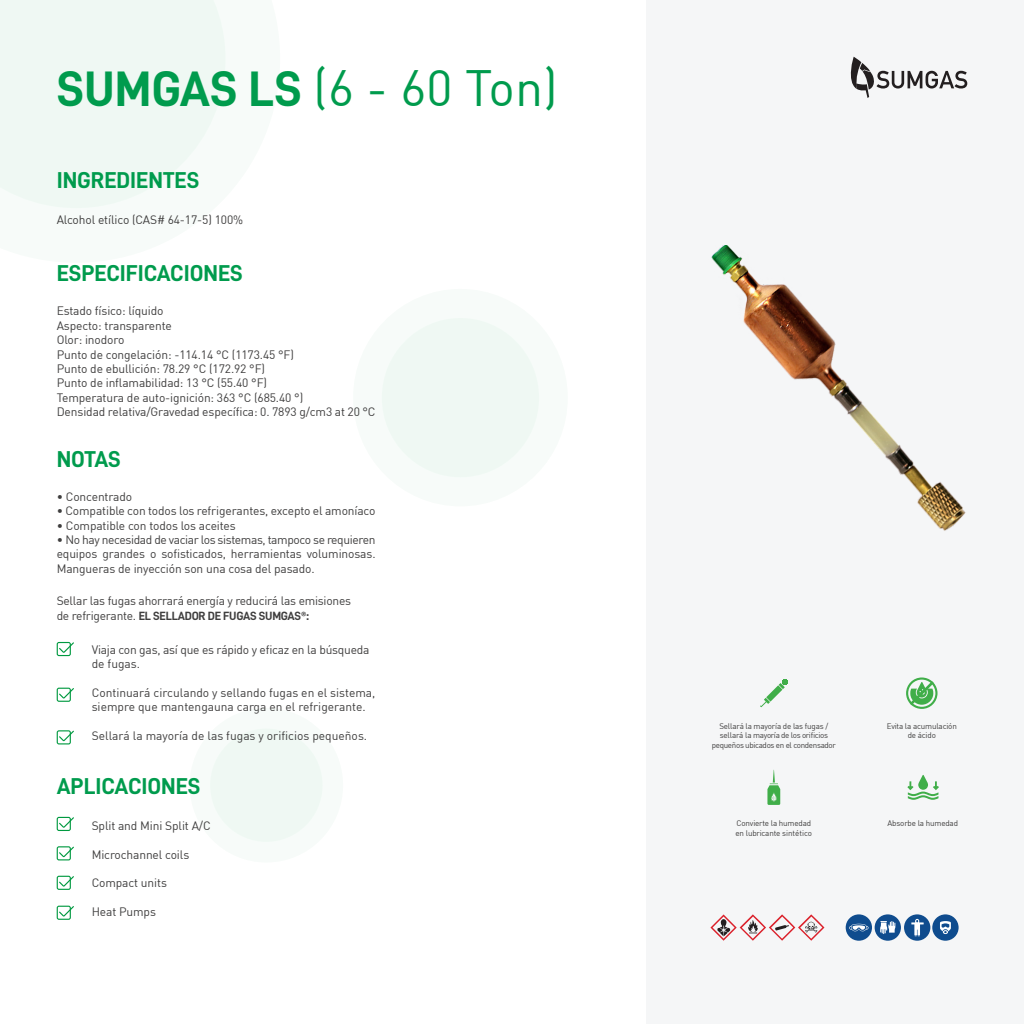
<style>
.page{position:relative;width:1024px;height:1024px;background:#fff}
.page>*{position:absolute;margin:0;border:0;box-sizing:border-box;transform-origin:0 0}
.t1{font:50px "DIN";color:#009b4d}
.t2{font:23px "D DIN Bold";color:#009b4d}
.t3{font:12px/14.4px "DIN";letter-spacing:-.01em;color:#3f3e3e}
.t4{font:12px "D DIN Bold";letter-spacing:-.02em;color:#3f3e3e}
.t5{font:8px "DIN";letter-spacing:-.02em;color:#3f3e3e}
.t6{font:8px "DIN";letter-spacing:-.04em;color:#3f3e3e}
.s1{font-family:"D DIN Bold"}
.s2{font-family:"DIN"}
</style>
<div class="page">
<div style="left:0;top:0;width:226px;height:208px;background:#eff8f3"></div>
<div style="left:646px;top:0;width:377px;height:1024px;background:#f5f6f7"></div>
<svg style="left:710px;top:914px;width:114px;height:27px"></svg>
<svg style="left:850px;top:57px;width:117px;height:41px"></svg>
<div style="left:353px;top:289px;width:215px;height:217px;background:#f7fbf9;border-radius:50%"></div>
<div style="left:382px;top:318px;width:157px;height:159px;background:#eff8f3;border-radius:50%"></div>
<div style="left:190px;top:708px;width:153px;height:155px;background:#f7fbf9;border-radius:50%"></div>
<div style="left:210px;top:729px;width:113px;height:113px;background:#eff8f3;border-radius:50%"></div>
<img style="left:711px;top:245px;width:255px;height:286px">
<svg style="left:766px;top:685px;width:16px;height:17px"></svg>
<svg style="left:760px;top:698px;width:10px;height:9px"></svg>
<svg style="left:779px;top:679px;width:9px;height:10px"></svg>
<svg style="left:907px;top:775px;width:32px;height:25px"></svg>
<svg style="left:767px;top:770px;width:13px;height:35px"></svg>
<svg style="left:906px;top:677px;width:32px;height:32px"></svg>
<div style="left:932px;top:914px;width:27px;height:27px;background:#0f4c8e;border-radius:50%"></div>
<svg style="left:940px;top:921px;width:11px;height:13px"></svg>
<div style="left:846px;top:914px;width:26px;height:27px;background:#0f4c8e;border-radius:50%"></div>
<svg style="left:849px;top:924px;width:19px;height:7px"></svg>
<div style="left:875px;top:914px;width:26px;height:27px;background:#0f4c8e;border-radius:50%"></div>
<svg style="left:880px;top:921px;width:15px;height:13px"></svg>
<div style="left:904px;top:914px;width:26px;height:27px;background:#0f4c8e;border-radius:50%"></div>
<svg style="left:911px;top:919px;width:13px;height:18px"></svg>
<svg style="left:57px;top:642px;width:17px;height:14px"></svg>
<svg style="left:57px;top:688px;width:17px;height:14px"></svg>
<svg style="left:57px;top:730px;width:17px;height:14px"></svg>
<svg style="left:57px;top:817px;width:17px;height:14px"></svg>
<svg style="left:57px;top:846px;width:17px;height:14px"></svg>
<svg style="left:57px;top:876px;width:17px;height:14px"></svg>
<svg style="left:57px;top:906px;width:17px;height:14px"></svg>
<p class="t1" style="left:57px;top:57px;width:503px"><span class="s1">SUMGAS LS</span> (6 - 60 Ton)</p>
<p class="t2" style="left:57px;top:167px;width:144px">INGREDIENTES</p>
<p class="t3" style="left:57px;top:212px;width:188px">Alcohol etílico (CAS# 64-17-5) 100%</p>
<p class="t2" style="left:57px;top:261px;width:188px">ESPECIFICACIONES</p>
<p class="t3" style="left:57px;top:304px;width:108px">Estado físico: líquido</p>
<p class="t3" style="left:57px;top:318px;width:117px">Aspecto: transparente</p>
<p class="t3" style="left:57px;top:332px;width:69px">Olor: inodoro</p>
<p class="t3" style="left:57px;top:347px;width:239px">Punto de congelación: -114.14 °C (1173.45 °F)</p>
<p class="t3" style="left:57px;top:361px;width:210px">Punto de ebullición: 78.29 °C (172.92 °F)</p>
<p class="t3" style="left:57px;top:376px;width:212px">Punto de inflamabilidad: 13 °C (55.40 °F)</p>
<p class="t3" style="left:57px;top:390px;width:248px">Temperatura de auto-ignición: 363 °C (685.40 °)</p>
<p class="t3" style="left:57px;top:404px;width:320px">Densidad relativa/Gravedad específica: 0. 7893 g/cm3 at 20 °C</p>
<p class="t2" style="left:57px;top:446px;width:66px">NOTAS</p>
<p class="t3" style="left:57px;top:489px;width:77px">• Concentrado</p>
<p class="t3" style="left:57px;top:503px;width:320px">• Compatible con todos los refrigerantes, excepto el amoníaco</p>
<p class="t3" style="left:57px;top:518px;width:181px">• Compatible con todos los aceites</p>
<p class="t3" style="left:57px;top:532px;width:320px;text-align:justify">• No hay necesidad de vaciar los sistemas, tampoco se requieren equipos grandes o sofisticados, herramientas voluminosas.<br>Mangueras de inyección son una cosa del pasado.</p>
<p class="t3" style="left:57px;top:593px;width:296px">Sellar las fugas ahorrará energía y reducirá las emisiones</p>
<p class="t4" style="left:57px;top:609px;width:254px"><span class="s2">de refrigerante.</span> EL SELLADOR DE FUGAS SUMGAS®:</p>
<p class="t3" style="left:92px;top:642px;width:279px">Viaja con gas, así que es rápido y eficaz en la búsqueda de fugas.</p>
<p class="t3" style="left:92px;top:685px;width:285px">Continuará circulando y sellando fugas en el sistema, siempre que mantengauna carga en el refrigerante.</p>
<p class="t3" style="left:92px;top:728px;width:277px">Sellará la mayoría de las fugas y orificios pequeños.</p>
<p class="t2" style="left:57px;top:773px;width:145px">APLICACIONES</p>
<p class="t3" style="left:92px;top:818px;width:120px">Split and Mini Split A/C</p>
<p class="t3" style="left:92px;top:847px;width:99px">Microchannel coils</p>
<p class="t3" style="left:92px;top:876px;width:77px">Compact units</p>
<p class="t3" style="left:92px;top:904px;width:66px">Heat Pumps</p>
<p class="t5" style="left:719px;top:721px;width:110px">Sellará la mayoría de las fugas /</p>
<p class="t6" style="left:720px;top:730px;width:110px">sellará la mayoría de los orificios</p>
<p class="t6" style="left:712px;top:740px;width:126px">pequeños ubicados en el condensador</p>
<p class="t5" style="left:737px;top:819px;width:76px">Convierte la humedad</p>
<p class="t5" style="left:736px;top:828px;width:78px">en lubricante sintético</p>
<p class="t5" style="left:887px;top:721px;width:72px">Evita la acumulación</p>
<p class="t5" style="left:908px;top:730px;width:30px">de ácido</p>
<p class="t5" style="left:888px;top:819px;width:72px">Absorbe la humedad</p>
</div>
